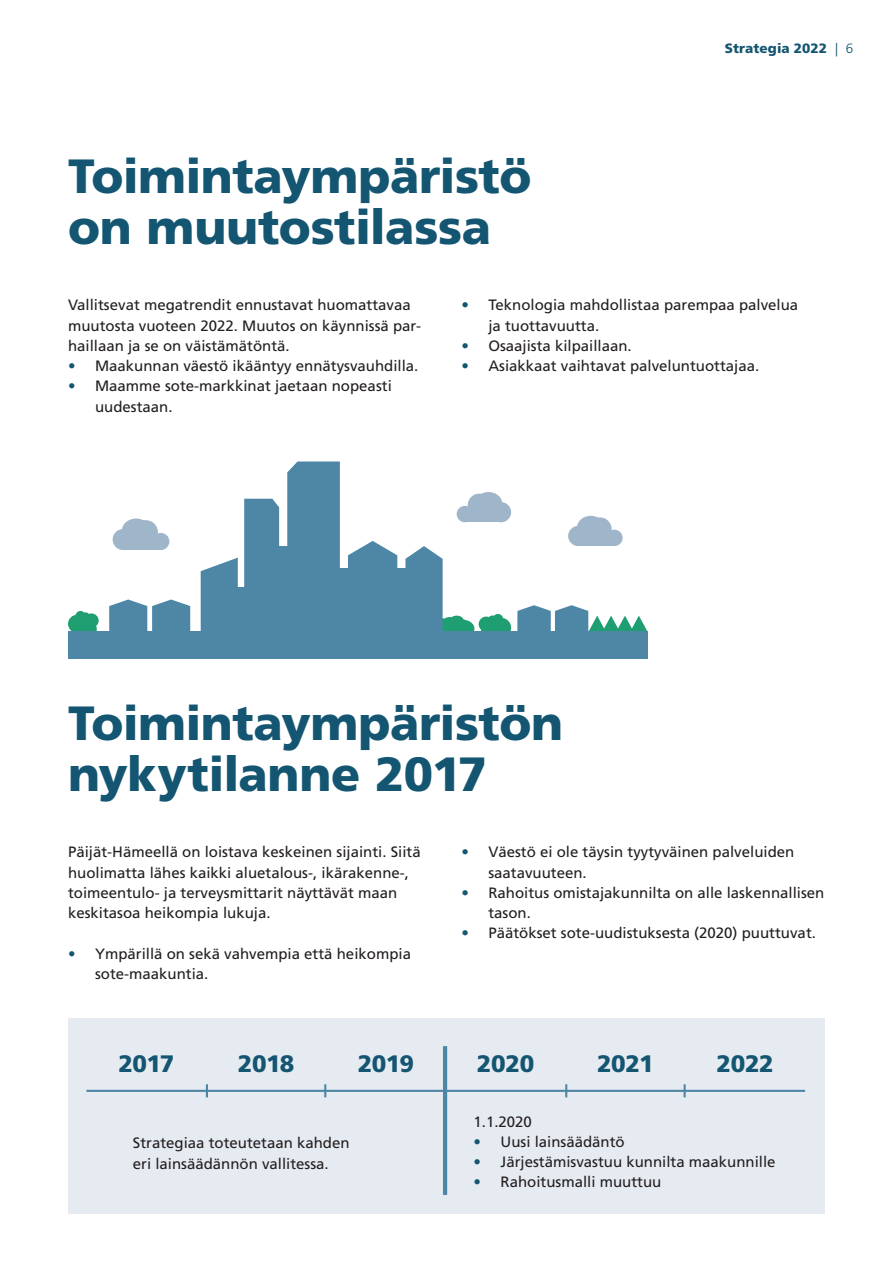
<style>
.page{position:relative;width:893px;height:1263px;background:#fff}
.page>*{position:absolute;margin:0;border:0;box-sizing:border-box;transform-origin:0 0}
.t1{font:900 48px/51px "Frutiger";letter-spacing:-.01em;color:#145571}
.t2{font:900 23.85px "Frutiger";letter-spacing:-.015em;color:#145571}
.t3{font:15px/20.2px "Frutiger";color:#231f20}
.t4{font:900 13.5px "Frutiger";letter-spacing:.005em;color:#145571}
.s1{font-weight:300}
.s2{font-weight:300;color:#145571}
</style>
<div class="page">
<div style="left:68px;top:1018px;width:757px;height:196px;background:#e6ebf1"></div>
<div style="left:492px;top:618px;width:19px;height:19px;background:#1f9e71;border-radius:50%"></div>
<div style="left:493px;top:614px;width:10px;height:10px;background:#1f9e71;border-radius:50%"></div>
<div style="left:479px;top:617px;width:15px;height:15px;background:#1f9e71;border-radius:50%"></div>
<div style="left:488px;top:615px;width:9px;height:9px;background:#1f9e71;border-radius:50%"></div>
<div style="left:481px;top:623px;width:19px;height:20px;background:#1f9e71;border-radius:50%"></div>
<div style="left:448px;top:619px;width:26px;height:19px;background:#1f9e71;border-radius:50%"></div>
<div style="left:450px;top:616px;width:14px;height:9px;background:#1f9e71;border-radius:50%"></div>
<div style="left:431px;top:618px;width:20px;height:14px;background:#1f9e71;border-radius:50%"></div>
<div style="left:443px;top:617px;width:12px;height:8px;background:#1f9e71;border-radius:50%"></div>
<div style="left:433px;top:624px;width:27px;height:19px;background:#1f9e71;border-radius:50%"></div>
<div style="left:68px;top:615px;width:18px;height:18px;background:#1f9e71;border-radius:50%"></div>
<div style="left:76px;top:611px;width:9px;height:10px;background:#1f9e71;border-radius:50%"></div>
<div style="left:84px;top:613px;width:15px;height:15px;background:#1f9e71;border-radius:50%"></div>
<div style="left:81px;top:612px;width:9px;height:9px;background:#1f9e71;border-radius:50%"></div>
<div style="left:78px;top:620px;width:19px;height:18px;background:#1f9e71;border-radius:50%"></div>
<div style="left:134px;top:520px;width:24px;height:24px;background:#9fb5ca;border-radius:50%"></div>
<div style="left:122px;top:518px;width:29px;height:25px;background:#9fb5ca;border-radius:50%"></div>
<div style="left:152px;top:533px;width:17px;height:17px;background:#9fb5ca;border-radius:50%"></div>
<div style="left:113px;top:529px;width:21px;height:21px;background:#9fb5ca;border-radius:50%"></div>
<div style="left:123px;top:537px;width:36px;height:13px;background:#9fb5ca"></div>
<svg style="left:348px;top:541px;width:49px;height:27px"></svg>
<svg style="left:405px;top:546px;width:38px;height:85px;background:#6797b2"></svg>
<div style="left:287px;top:461px;width:53px;height:107px;background:#4e86a6"></div>
<svg style="left:201px;top:558px;width:37px;height:73px;background:#6294b0"></svg>
<svg style="left:109px;top:599px;width:81px;height:32px"></svg>
<div style="left:244px;top:499px;width:35px;height:132px;background:#4e86a6"></div>
<div style="left:68px;top:631px;width:580px;height:28px;background:#4e86a6"></div>
<div style="left:223px;top:587px;width:52px;height:44px;background:#4e86a6"></div>
<div style="left:278px;top:546px;width:40px;height:85px;background:#4e86a6"></div>
<div style="left:318px;top:568px;width:108px;height:67px;background:#4e86a6"></div>
<svg style="left:517px;top:605px;width:130px;height:26px"></svg>
<div style="left:468px;top:494px;width:23px;height:23px;background:#9fb5ca;border-radius:50%"></div>
<div style="left:475px;top:492px;width:27px;height:24px;background:#9fb5ca;border-radius:50%"></div>
<div style="left:457px;top:506px;width:16px;height:16px;background:#9fb5ca;border-radius:50%"></div>
<div style="left:491px;top:502px;width:20px;height:20px;background:#9fb5ca;border-radius:50%"></div>
<div style="left:467px;top:509px;width:34px;height:13px;background:#9fb5ca"></div>
<div style="left:588px;top:517px;width:24px;height:24px;background:#9fb5ca;border-radius:50%"></div>
<div style="left:577px;top:516px;width:28px;height:24px;background:#9fb5ca;border-radius:50%"></div>
<div style="left:606px;top:530px;width:17px;height:16px;background:#9fb5ca;border-radius:50%"></div>
<div style="left:568px;top:526px;width:20px;height:20px;background:#9fb5ca;border-radius:50%"></div>
<div style="left:578px;top:533px;width:35px;height:13px;background:#9fb5ca"></div>
<hr style="left:86px;top:1090px;width:719px;height:2px;background:#4e86a6">
<svg style="left:206px;top:1084px;width:2px;height:13px"></svg>
<svg style="left:324px;top:1084px;width:2px;height:13px"></svg>
<svg style="left:565px;top:1084px;width:2px;height:13px"></svg>
<svg style="left:684px;top:1084px;width:2px;height:13px"></svg>
<hr style="left:443px;top:1046px;width:4px;height:149px;background:#4e86a6">
<h1 class="t1" style="left:68px;top:151px;width:465px">Toimintaympäristö on muutostilassa</h1>
<p class="t4" style="left:725px;top:40px;width:130px">Strategia 2022 <span class="s1">| 6</span></p>
<p class="t3" style="left:68px;top:295px;width:355px">Vallitsevat megatrendit ennustavat huomattavaa muutosta vuoteen 2022. Muutos on käynnissä par&shy;haillaan ja se on väistämätöntä.</p>
<p class="t3" style="left:68px;top:356px;width:352px"><span class="s2">•</span> Maakunnan väestö ikääntyy ennätysvauhdilla.</p>
<p class="t3" style="left:95px;top:376px;width:298px;text-indent:-27px"><span class="s2">•</span> Maamme sote-markkinat jaetaan nopeasti uudestaan.</p>
<p class="t3" style="left:488px;top:295px;width:311px;text-indent:-27px"><span class="s2">•</span> Teknologia mahdollistaa parempaa palvelua ja tuottavuutta.</p>
<p class="t3" style="left:461px;top:336px;width:172px"><span class="s2">•</span> Osaajista kilpaillaan.</p>
<p class="t3" style="left:461px;top:356px;width:299px"><span class="s2">•</span> Asiakkaat vaihtavat palveluntuottajaa.</p>
<h1 class="t1" style="left:68px;top:698px;width:497px">Toimintaympäristön nykytilanne 2017</h1>
<p class="t3" style="left:68px;top:842px;width:354px">Päijät-Hämeellä on loistava keskeinen sijainti. Siitä huolimatta lähes kaikki aluetalous-, ikärakenne-, toimeentulo- ja terveysmittarit näyttävät maan keskitasoa heikompia lukuja.</p>
<p class="t3" style="left:95px;top:943px;width:317px;text-indent:-27px"><span class="s2">•</span> Ympärillä on sekä vahvempia että heikompia sote-maakuntia.</p>
<p class="t3" style="left:488px;top:842px;width:307px;text-indent:-27px"><span class="s2">•</span> Väestö ei ole täysin tyytyväinen palveluiden saatavuuteen.</p>
<p class="t3" style="left:488px;top:882px;width:337px;text-indent:-27px"><span class="s2">•</span> Rahoitus omistajakunnilta on alle laskennallisen tason.</p>
<p class="t3" style="left:461px;top:923px;width:356px"><span class="s2">•</span> Päätökset sote-uudistuksesta (2020) puuttuvat.</p>
<h2 class="t2" style="left:118px;top:1049px;width:57px">2017</h2>
<h2 class="t2" style="left:238px;top:1049px;width:58px">2018</h2>
<h2 class="t2" style="left:358px;top:1049px;width:58px">2019</h2>
<h2 class="t2" style="left:477px;top:1049px;width:59px">2020</h2>
<h2 class="t2" style="left:597px;top:1049px;width:58px">2021</h2>
<h2 class="t2" style="left:717px;top:1049px;width:59px">2022</h2>
<p class="t3" style="left:133px;top:1133px;width:218px">Strategiaa toteutetaan kahden eri lainsäädännön vallitessa.</p>
<p class="t3" style="left:473px;top:1111px;width:60px">1.1.2020</p>
<p class="t3" style="left:473px;top:1131px;width:153px"><span class="s2">•</span> Uusi lainsäädäntö</p>
<p class="t3" style="left:473px;top:1152px;width:304px"><span class="s2">•</span> Järjestämisvastuu kunnilta maakunnille</p>
<p class="t3" style="left:473px;top:1172px;width:189px"><span class="s2">•</span> Rahoitusmalli muuttuu</p>
</div>
